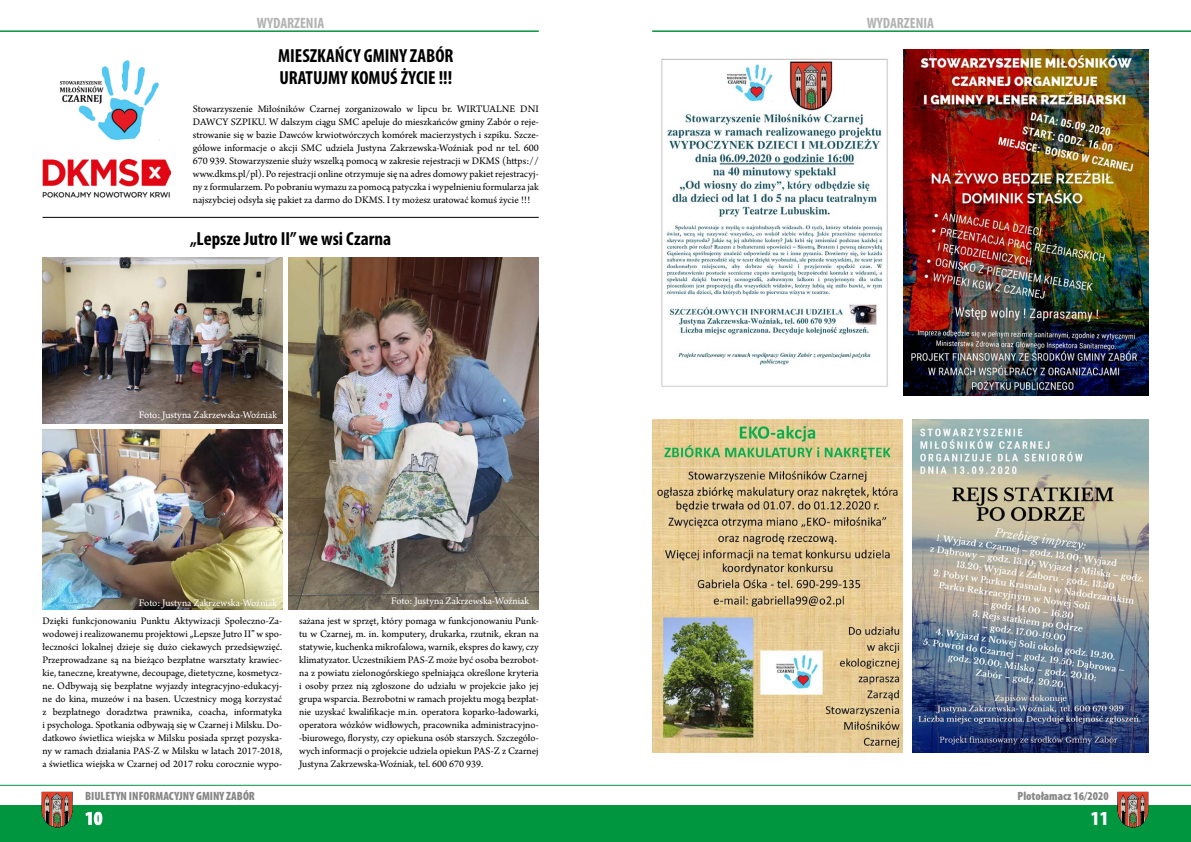
<style>
.page{position:relative;width:1191px;height:842px;background:#fff}
.page>*{position:absolute;margin:0;border:0;box-sizing:border-box;transform-origin:0 0}
.t1{font:900 condensed 20px "Myriad Pro";color:#fff}
.t2{font:700 condensed 19px/21.8px "Myriad Pro";color:#000}
.t3{font:700 condensed 15px "Myriad Pro";color:#b3b2b2}
.t4{font:900 condensed 12px "Myriad Pro";color:#878787}
.t5{font:10.5px/13px "Arno Pro";color:#000;text-align:justify}
.t6{font:10.5px "Arno Pro";color:#fff}
</style>
<div class="page">
<div style="left:0;top:806px;width:1191px;height:36px;background:#009640"></div>
<img style="left:42px;top:792px;width:31px;height:36px">
<hr style="left:0;top:785px;width:1191px;height:1px;background:#009640">
<img style="left:1117px;top:792px;width:31px;height:36px">
<hr style="left:0;top:30px;width:539px;height:2px;background:#009640">
<hr style="left:652px;top:30px;width:539px;height:2px;background:#009640">
<img style="left:59px;top:60px;width:101px;height:81px">
<img style="left:43px;top:159px;width:127px;height:39px">
<img style="left:43px;top:258px;width:239px;height:166px">
<img style="left:43px;top:429px;width:239px;height:180px">
<img style="left:288px;top:258px;width:251px;height:351px">
<img style="left:912px;top:420px;width:236px;height:333px">
<img style="left:652px;top:420px;width:250px;height:333px">
<img style="left:661px;top:57px;width:227px;height:330px">
<img style="left:904px;top:50px;width:244px;height:345px">
<hr style="left:43px;top:217px;width:496px;height:1px;background:#000">
<h3 class="t3" style="left:257px;top:15px;width:69px">WYDARZENIA</h3>
<h3 class="t3" style="left:866px;top:15px;width:69px">WYDARZENIA</h3>
<h2 class="t2" style="left:278px;top:45px;width:177px">MIESZKAŃCY GMINY ZABÓR<br>URATUJMY KOMUŚ ŻYCIE !!!</h2>
<p class="t5" style="left:193px;top:103px;width:347px">Stowarzyszenie Miłośników Czarnej zorganizowało w lipcu br. WIRTUALNE DNI DAWCY SZPIKU. W dalszym ciągu SMC apeluje do mieszkańców gminy Zabór o reje&shy;strowanie się w bazie Dawców krwiotwórczych komórek macierzystych i szpiku. Szcze&shy;gółowe informacje o akcji SMC udziela Justyna Zakrzewska-Woźniak pod nr tel. 600<br>670 939. Stowarzyszenie służy wszelką pomocą w zakresie rejestracji w DKMS (https:// www.dkms.pl/pl). Po rejestracji online otrzymuje się na adres domowy pakiet rejestracyj&shy;ny z formularzem. Po pobraniu wymazu za pomocą patyczka i wypełnieniu formularza jak najszybciej odsyła się pakiet za darmo do DKMS. I ty możesz uratować komuś życie !!!</p>
<h2 class="t2" style="left:190px;top:228px;width:202px">„Lepsze Jutro II” we wsi Czarna</h2>
<p class="t6" style="left:139px;top:409px;width:140px">Foto: Justyna Zakrzewska-Woźniak</p>
<p class="t6" style="left:139px;top:597px;width:140px">Foto: Justyna Zakrzewska-Woźniak</p>
<p class="t6" style="left:391px;top:594px;width:140px">Foto: Justyna Zakrzewska-Woźniak</p>
<p class="t5" style="left:43px;top:614px;width:241px">Dzięki funkcjonowaniu Punktu Aktywizacji Społeczno-Za&shy;wodowej i realizowanemu projektowi „Lepsze Jutro II” w spo&shy;łeczności lokalnej dzieje się dużo ciekawych przedsięwzięć.<br>Przeprowadzane są na bieżąco bezpłatne warsztaty krawiec&shy;kie, taneczne, kreatywne, decoupage, dietetyczne, kosmetycz&shy;ne. Odbywają się bezpłatne wyjazdy integracyjno-edukacyj&shy;ne do kina, muzeów i na basen. Uczestnicy mogą korzystać z bezpłatnego doradztwa prawnika, coacha, informatyka i psychologa. Spotkania odbywają się w Czarnej i Milsku. Do&shy;datkowo świetlica wiejska w Milsku posiada sprzęt pozyska&shy;ny w ramach działania PAS-Z w Milsku w latach 2017-2018, a świetlica wiejska w Czarnej od 2017 roku corocznie wypo-</p>
<p class="t5" style="left:299px;top:614px;width:241px">sażana jest w sprzęt, który pomaga w funkcjonowaniu Punk&shy;tu w Czarnej, m. in. komputery, drukarka, rzutnik, ekran na statywie, kuchenka mikrofalowa, warnik, ekspres do kawy, czy klimatyzator. Uczestnikiem PAS-Z może być osoba bezrobot&shy;na z powiatu zielonogórskiego spełniająca określone kryteria i osoby przez nią zgłoszone do udziału w projekcie jako jej grupa wsparcia. Bezrobotni w ramach projektu mogą bezpłat&shy;nie uzyskać kwalifikacje m.in. operatora koparko-ładowarki, operatora wózków widłowych, pracownika administracyjno--biurowego, florysty, czy opiekuna osób starszych. Szczegóło&shy;wych informacji o projekcie udziela opiekun PAS-Z z Czarnej Justyna Zakrzewska-Woźniak, tel. 600 670 939.</p>
<p class="t4" style="left:85px;top:789px;width:171px">BIULETYN INFORMACYJNY GMINY ZABÓR</p>
<h1 class="t1" style="left:85px;top:807px;width:19px">10</h1>
<p class="t4" style="left:1017px;top:789px;width:93px">Plotołamacz 16/2020</p>
<h1 class="t1" style="left:1091px;top:807px;width:19px">11</h1>
</div>
